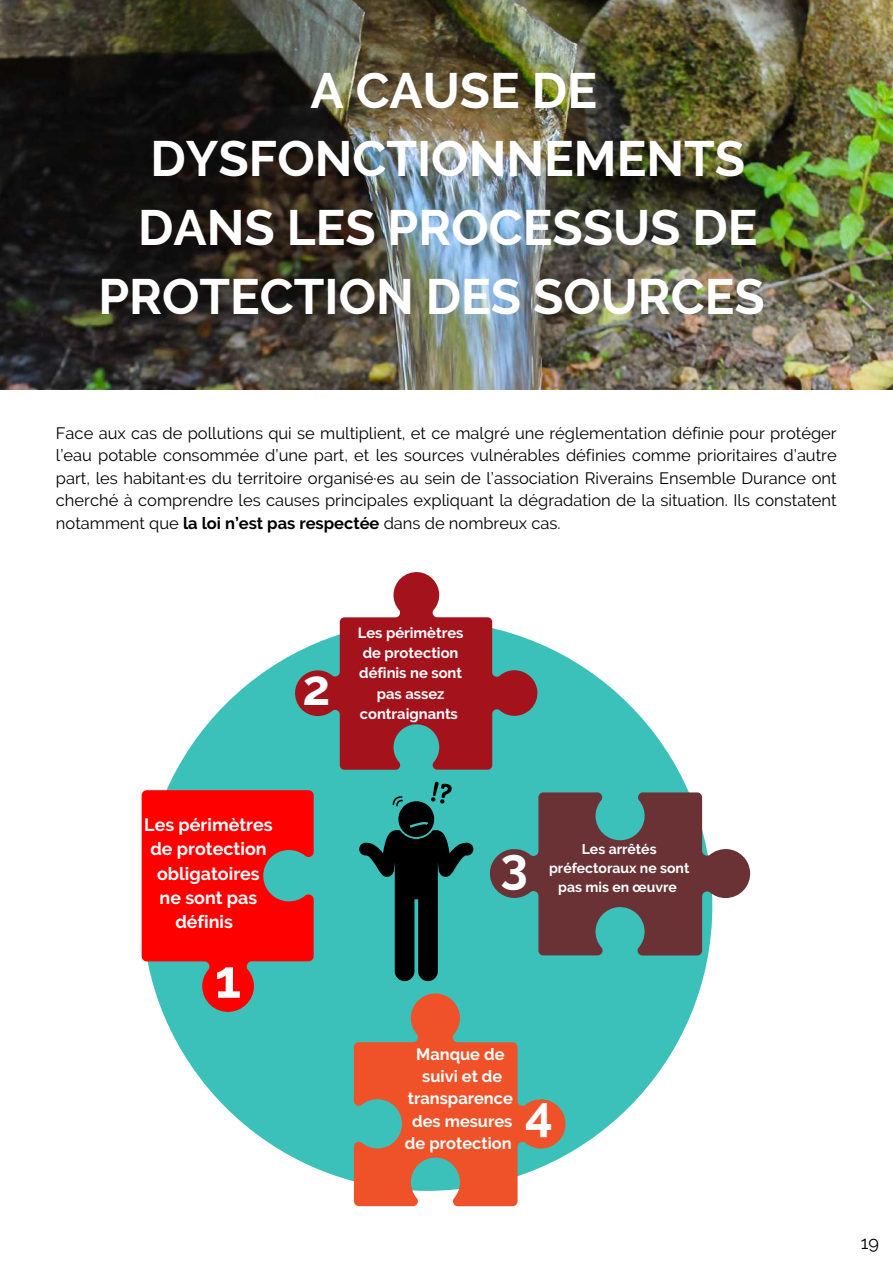
<style>
.page{position:relative;width:893px;height:1264px;background:#fff}
.page>*{position:absolute;margin:0;border:0;box-sizing:border-box;transform-origin:0 0}
.t1{font:700 53.25px "Raleway";color:#fff}
.t2{font:700 49.5px "Raleway";color:#fff}
.t3{font:700 49.35px "Raleway";color:#fff}
.t4{font:700 49.05px "Raleway";color:#fff}
.t5{font:700 48.9px "Raleway";color:#fff}
.t6{font:18px "Raleway";color:#000}
.t7{font:700 17.85px/24.2px "Raleway";color:#fff;text-align:center}
.t8{font:16.5px/22.5px "Raleway";color:#000;text-align:justify}
.t9{font:700 16.35px/22.2px "Raleway";color:#fff;text-align:center}
.t10{font:700 14.7px/20.2px "Raleway";color:#fff;text-align:center}
.t11{font:700 13.95px/18.8px "Raleway";color:#fff;text-align:center}
.s1{font-weight:700}
</style>
<div class="page">
<img style="left:0;top:0;width:892px;height:390px">
<div style="left:142px;top:620px;width:570px;height:570px;background:#3bc1ba;border-radius:50%"></div>
<svg style="left:359px;top:781px;width:114px;height:200px"></svg>
<svg style="left:142px;top:790px;width:171px;height:222px"></svg>
<svg style="left:294px;top:572px;width:244px;height:197px;fill:#a4121c"></svg>
<svg style="left:489px;top:792px;width:262px;height:163px"></svg>
<svg style="left:354px;top:993px;width:212px;height:213px;fill:#ef5228"></svg>
<h2 class="t2" style="left:310px;top:61px;width:288px">A CAUSE DE</h2>
<h2 class="t2" style="left:150px;top:130px;width:596px">DYSFONCTIONNEMENTS</h2>
<h2 class="t2" style="left:138px;top:198px;width:621px">DANS LES PROCESSUS DE</h2>
<h2 class="t2" style="left:98px;top:267px;width:668px">PROTECTION DES SOURCES</h2>
<p class="t8" style="left:56px;top:422px;width:782px">Face aux cas de pollutions qui se multiplient, et ce malgré une réglementation définie pour protéger l’eau potable consommée d’une part, et les sources vulnérables définies comme prioritaires d’autre part, les habitant·es du territoire organisé·es au sein de l’association Riverains Ensemble Durance ont cherché à comprendre les causes principales expliquant la dégradation de la situation. Ils constatent notamment que <span class="s1">la loi n’est pas respectée</span> dans de nombreux cas.</p>
<h3 class="t3" style="left:302px;top:658px;width:29px">2</h3>
<p class="t10" style="left:358px;top:622px;width:107px">Les périmètres de protection définis ne sont pas assez contraignants</p>
<p class="t7" style="left:144px;top:813px;width:130px">Les périmètres de protection obligatoires ne sont pas définis</p>
<h1 class="t1" style="left:215px;top:947px;width:28px">1</h1>
<h3 class="t4" style="left:500px;top:836px;width:29px">3</h3>
<p class="t11" style="left:549px;top:839px;width:142px">Les arrêtés préfectoraux ne sont pas mis en œuvre</p>
<p class="t9" style="left:405px;top:1043px;width:109px">Manque de suivi et de transparence des mesures de protection</p>
<h3 class="t5" style="left:525px;top:1085px;width:29px">4</h3>
<p class="t6" style="left:860px;top:1231px;width:20px">19</p>
</div>
